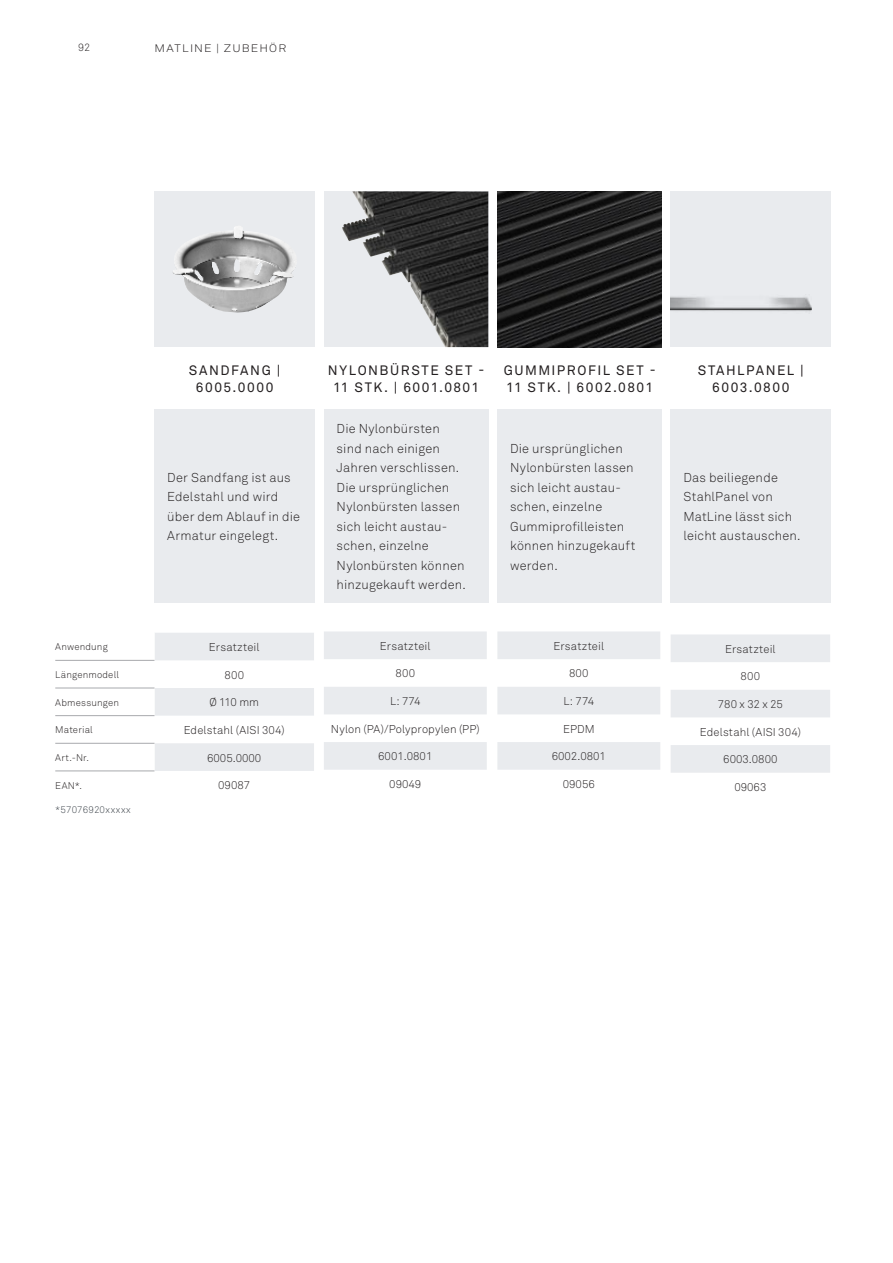
<style>
.page{position:relative;width:893px;height:1263px;background:#fff}
.page>*{position:absolute;margin:0;border:0;box-sizing:border-box;transform-origin:0 0}
.t1{font:13.5px/16.5px "Akkurat Pro";letter-spacing:.115em;color:#231f20;text-align:center}
.t2{font:300 12.75px/19.5px "Akkurat Pro";letter-spacing:.015em;color:#231f20}
.t3{font:300 11.25px "Akkurat Pro";letter-spacing:.005em;color:#231f20}
.t4{font:300 10.8px "Akkurat Pro";letter-spacing:.1em;color:#231f20;scale:1.11 1}
.t5{font:300 10.5px "Akkurat Pro";color:#231f20}
.t6{font:300 9.6px "Akkurat Pro";letter-spacing:.02em;color:#231f20}
.t7{font:300 9.6px "Akkurat Pro";letter-spacing:.025em;color:#3c434a}
</style>
<div class="page">
<div style="left:671px;top:191px;width:160px;height:156px;background:#e9ebee"></div>
<img style="left:671px;top:296px;width:141px;height:16px">
<div style="left:154px;top:191px;width:161px;height:156px;background:#e9ebee"></div>
<img style="left:172px;top:226px;width:124px;height:87px">
<div style="left:324px;top:191px;width:164px;height:156px;background:#e9ebee"></div>
<img style="left:342px;top:191px;width:146px;height:156px">
<img style="left:497px;top:191px;width:165px;height:156px">
<svg style="left:55px;top:633px;width:259px;height:139px"></svg>
<hr style="left:55px;top:660px;width:99px;height:1px;background:#a8a9ad">
<hr style="left:55px;top:688px;width:99px;height:1px;background:#a8a9ad">
<hr style="left:55px;top:715px;width:99px;height:1px;background:#a8a9ad">
<hr style="left:55px;top:743px;width:99px;height:1px;background:#a8a9ad">
<hr style="left:55px;top:771px;width:99px;height:1px;background:#a8a9ad">
<svg style="left:671px;top:634px;width:159px;height:139px"></svg>
<svg style="left:497px;top:631px;width:163px;height:139px"></svg>
<svg style="left:324px;top:631px;width:163px;height:139px"></svg>
<div style="left:154px;top:410px;width:161px;height:193px;background:#e9ebee"></div>
<div style="left:324px;top:410px;width:164px;height:193px;background:#e9ebee"></div>
<div style="left:497px;top:410px;width:165px;height:193px;background:#e9ebee"></div>
<div style="left:671px;top:410px;width:160px;height:193px;background:#e9ebee"></div>
<p class="t5" style="left:78px;top:42px;width:14px">92</p>
<p class="t4" style="left:155px;top:43px;width:120px">MATLINE | ZUBEHÖR</p>
<p class="t6" style="left:55px;top:642px;width:54px">Anwendung</p>
<p class="t6" style="left:55px;top:670px;width:65px">Längenmodell</p>
<p class="t6" style="left:55px;top:697px;width:65px">Abmessungen</p>
<p class="t6" style="left:55px;top:725px;width:39px">Material</p>
<p class="t6" style="left:55px;top:753px;width:35px">Art.-Nr.</p>
<p class="t6" style="left:55px;top:780px;width:28px">EAN*.</p>
<p class="t7" style="left:55px;top:804px;width:77px">*57076920xxxxx</p>
<p class="t1" style="left:328px;top:363px;width:158px">NYLONBÜRSTE SET -<br>11 STK. | 6001.0801</p>
<p class="t1" style="left:189px;top:363px;width:93px">SANDFANG |<br>6005.0000</p>
<p class="t1" style="left:698px;top:363px;width:107px">STAHLPANEL |<br>6003.0800</p>
<p class="t1" style="left:504px;top:363px;width:153px;text-align:left">GUMMIPROFIL SET -<br>11 STK. | 6002.0801</p>
<p class="t2" style="left:167px;top:468px;width:134px">Der Sandfang ist aus<br>Edelstahl und wird über dem Ablauf in die<br>Armatur eingelegt.</p>
<p class="t3" style="left:209px;top:641px;width:52px">Ersatzteil</p>
<p class="t3" style="left:224px;top:669px;width:21px">800</p>
<p class="t3" style="left:209px;top:696px;width:51px">Ø 110 mm</p>
<p class="t3" style="left:184px;top:724px;width:103px">Edelstahl (AISI 304)</p>
<p class="t3" style="left:207px;top:752px;width:56px">6005.0000</p>
<p class="t3" style="left:218px;top:779px;width:34px">09087</p>
<p class="t2" style="left:337px;top:419px;width:131px">Die Nylonbürsten sind nach einigen<br>Jahren verschlissen.<br>Die ursprünglichen<br>Nylonbürsten lassen sich leicht austau&shy;schen, einzelne<br>Nylonbürsten können hinzugekauft werden.</p>
<p class="t3" style="left:380px;top:640px;width:52px">Ersatzteil</p>
<p class="t3" style="left:395px;top:668px;width:21px">800</p>
<p class="t3" style="left:390px;top:695px;width:32px">L: 774</p>
<p class="t3" style="left:331px;top:723px;width:150px">Nylon (PA)/Polypropylen (PP)</p>
<p class="t3" style="left:378px;top:751px;width:56px">6001.0801</p>
<p class="t3" style="left:389px;top:778px;width:34px">09049</p>
<p class="t2" style="left:510px;top:439px;width:127px">Die ursprünglichen<br>Nylonbürsten lassen sich leicht austau&shy;schen, einzelne<br>Gummiprofilleisten können hinzugekauft werden.</p>
<p class="t3" style="left:553px;top:640px;width:52px">Ersatzteil</p>
<p class="t3" style="left:569px;top:668px;width:21px">800</p>
<p class="t3" style="left:564px;top:695px;width:32px">L: 774</p>
<p class="t3" style="left:563px;top:723px;width:33px">EPDM</p>
<p class="t3" style="left:552px;top:751px;width:56px">6002.0801</p>
<p class="t3" style="left:563px;top:778px;width:34px">09056</p>
<p class="t2" style="left:683px;top:468px;width:119px">Das beiliegende<br>StahlPanel von<br>MatLine lässt sich leicht austauschen.</p>
<p class="t3" style="left:725px;top:643px;width:52px">Ersatzteil</p>
<p class="t3" style="left:741px;top:671px;width:21px">800</p>
<p class="t3" style="left:718px;top:698px;width:66px">780 x 32 x 25</p>
<p class="t3" style="left:700px;top:726px;width:103px">Edelstahl (AISI 304)</p>
<p class="t3" style="left:723px;top:754px;width:56px">6003.0800</p>
<p class="t3" style="left:734px;top:781px;width:34px">09063</p>
</div>
